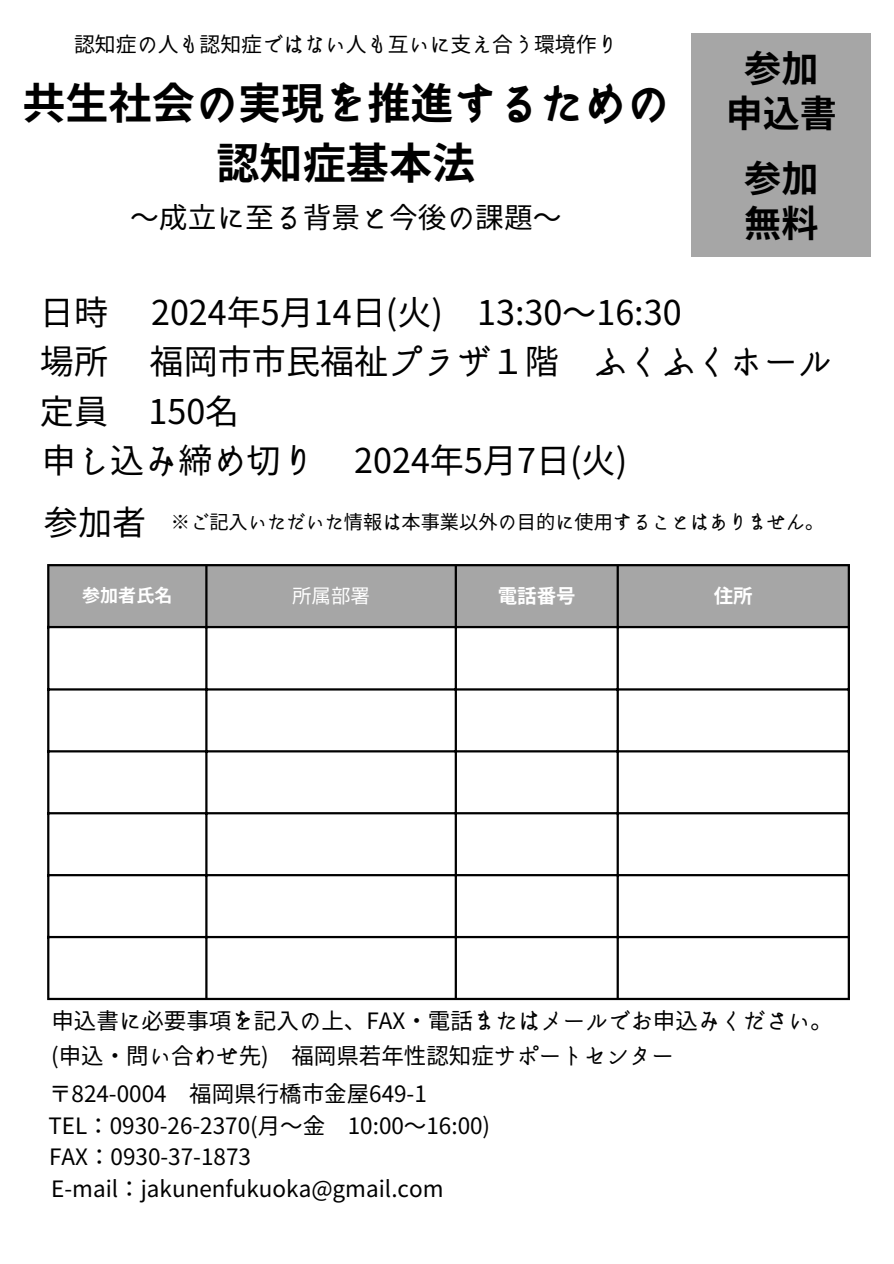
<style>
.page{position:relative;width:894px;height:1264px;background:#fff}
.page>*{position:absolute;margin:0;border:0;box-sizing:border-box;transform-origin:0 0}
.t1{font:700 43.05px/59.7px "irohakaku C";color:#000;text-align:center}
.t2{font:700 37.05px/45px "irohakaku C";color:#000;text-align:center}
.t3{font:34.05px "irohakaku C";color:#000}
.t4{font:28.8px "irohakaku C";color:#000}
.t5{font:22.5px "irohakaku C";color:#000}
.t6{font:20.85px "irohakaku C";color:#000}
.t7{font:700 19.5px "irohakaku C";color:#fff}
.t8{font:19.5px "irohakaku C";color:#fff}
.t9{font:19.2px "irohakaku C";color:#000}
.t10{font:700 18px "irohakaku C";color:#fff}
</style>
<div class="page">
<div style="left:691px;top:33px;width:180px;height:223px;background:#a6a6a6"></div>
<div style="left:49px;top:566px;width:798px;height:60px;background:#a6a6a6"></div>
<hr style="left:47px;top:566px;width:2px;height:431px;background:#000">
<hr style="left:205px;top:566px;width:2px;height:431px;background:#000">
<hr style="left:454px;top:566px;width:3px;height:431px;background:#000">
<hr style="left:616px;top:566px;width:2px;height:431px;background:#000">
<hr style="left:847px;top:566px;width:2px;height:431px;background:#000">
<hr style="left:47px;top:564px;width:802px;height:2px;background:#000">
<hr style="left:47px;top:626px;width:802px;height:2px;background:#000">
<hr style="left:47px;top:688px;width:802px;height:2px;background:#000">
<hr style="left:47px;top:750px;width:802px;height:2px;background:#000">
<hr style="left:47px;top:812px;width:802px;height:2px;background:#000">
<hr style="left:47px;top:874px;width:802px;height:2px;background:#000">
<hr style="left:47px;top:935px;width:802px;height:3px;background:#000">
<hr style="left:47px;top:997px;width:802px;height:3px;background:#000">
<h3 class="t6" style="left:74px;top:30px;width:545px">認知症の人も認知症ではない人も互いに支え合う環境作り</h3>
<h3 class="t1" style="left:22px;top:73px;width:648px">共生社会の実現を推進するための認知症基本法</h3>
<h3 class="t4" style="left:130px;top:197px;width:432px">～成立に至る背景と今後の課題～</h3>
<h3 class="t2" style="left:725px;top:45px;width:113px">参加申込書</h3>
<h3 class="t2" style="left:744px;top:156px;width:76px;text-align:left">参加無料</h3>
<h3 class="t3" style="left:40px;top:288px;width:70px">日時</h3>
<h3 class="t3" style="left:151px;top:288px;width:532px">2024年5月14日(火) 13:30～16:30</h3>
<h3 class="t3" style="left:40px;top:337px;width:70px">場所</h3>
<h3 class="t3" style="left:150px;top:337px;width:683px">福岡市市民福祉プラザ１階 ふくふくホール</h3>
<h3 class="t3" style="left:40px;top:387px;width:70px">定員</h3>
<p class="t3" style="left:148px;top:387px;width:92px">150名</p>
<p class="t3" style="left:42px;top:436px;width:274px">申し込み締め切り</p>
<p class="t3" style="left:44px;top:498px;width:104px">参加者</p>
<p class="t9" style="left:171px;top:508px;width:654px">※ご記入いただいた情報は本事業以外の目的に使用することはありません。</p>
<h5 class="t3" style="left:354px;top:436px;width:274px">2024年5月7日(火)</h5>
<h5 class="t10" style="left:82px;top:583px;width:91px">参加者氏名</h5>
<h1 class="t8" style="left:292px;top:582px;width:79px">所属部署</h1>
<h2 class="t7" style="left:497px;top:582px;width:79px">電話番号</h2>
<h2 class="t7" style="left:713px;top:582px;width:40px">住所</h2>
<p class="t5" style="left:51px;top:1005px;width:782px">申込書に必要事項を記入の上、FAX・電話またはメールでお申込みください。</p>
<h4 class="t5" style="left:51px;top:1040px;width:624px">(申込・問い合わせ先) 福岡県若年性認知症サポートセンター</h4>
<h5 class="t5" style="left:49px;top:1077px;width:379px">〒824-0004 福岡県行橋市金屋649-1</h5>
<h5 class="t5" style="left:48px;top:1109px;width:443px">TEL：0930-26-2370(月～金 10:00～16:00)</h5>
<h4 class="t5" style="left:49px;top:1140px;width:203px">FAX：0930-37-1873</h4>
<h4 class="t5" style="left:51px;top:1172px;width:393px">E-mail：jakunenfukuoka@gmail.com</h4>
</div>
